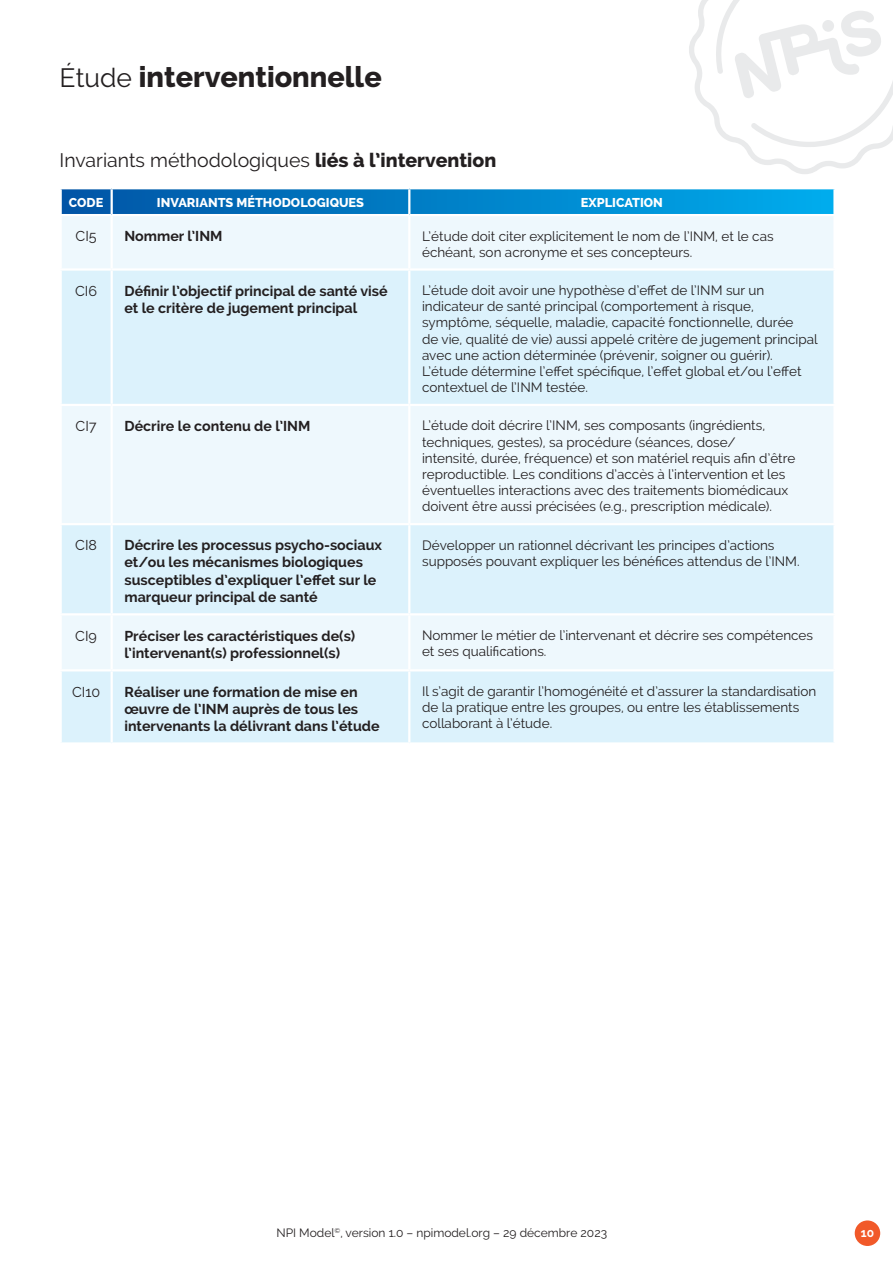
<style>
.page{position:relative;width:893px;height:1263px;background:#fff}
.page>*{position:absolute;margin:0;border:0;box-sizing:border-box;transform-origin:0 0}
.t1{font:800 28.8px "Raleway";color:#231f20}
.t2{font:19.5px "Raleway";color:#231f20}
.t3{font:700 14.25px/17.1px "Raleway";color:#231f20}
.t4{font:14.25px "Raleway";color:#231f20}
.t5{font:13.5px/16.2px "Raleway";color:#231f20}
.t6{font:800 12.75px "Raleway";color:#fff}
.t7{font:12px "Raleway";color:#231f20}
.t8{font:700 12px "Raleway";color:#fff}
.s1{font-weight:400;font-size:26.4px}
.s2{font-weight:800}
</style>
<div class="page">
<svg style="left:689px;top:0;width:204px;height:174px"></svg>
<div style="left:855px;top:1220px;width:25px;height:26px;background:#f15929;border-radius:50%"></div>
<svg style="left:62px;top:189px;width:771px;height:25px;background:#0482c9"></svg>
<div style="left:62px;top:216px;width:771px;height:52px;background:#eef8fd"></div>
<svg style="left:62px;top:271px;width:771px;height:471px;background:#e2f4fc"></svg>
<hr style="left:111px;top:189px;width:2px;height:25px;background:#fff">
<hr style="left:408px;top:189px;width:2px;height:25px;background:#fff">
<hr style="left:111px;top:216px;width:2px;height:52px;background:#fff">
<hr style="left:408px;top:216px;width:2px;height:52px;background:#fff">
<hr style="left:111px;top:271px;width:2px;height:133px;background:#fff">
<hr style="left:408px;top:271px;width:2px;height:133px;background:#fff">
<hr style="left:60px;top:404px;width:52px;height:2px;background:#fff">
<hr style="left:112px;top:404px;width:297px;height:2px;background:#fff">
<hr style="left:111px;top:406px;width:2px;height:117px;background:#fff">
<hr style="left:409px;top:404px;width:427px;height:2px;background:#fff">
<hr style="left:408px;top:406px;width:2px;height:117px;background:#fff">
<hr style="left:60px;top:523px;width:52px;height:2px;background:#fff">
<hr style="left:112px;top:523px;width:297px;height:2px;background:#fff">
<hr style="left:111px;top:525px;width:2px;height:88px;background:#fff">
<hr style="left:409px;top:523px;width:427px;height:2px;background:#fff">
<hr style="left:408px;top:525px;width:2px;height:88px;background:#fff">
<hr style="left:60px;top:613px;width:52px;height:2px;background:#fff">
<hr style="left:112px;top:613px;width:297px;height:2px;background:#fff">
<hr style="left:111px;top:615px;width:2px;height:54px;background:#fff">
<hr style="left:409px;top:613px;width:427px;height:2px;background:#fff">
<hr style="left:408px;top:615px;width:2px;height:54px;background:#fff">
<hr style="left:60px;top:669px;width:52px;height:2px;background:#fff">
<hr style="left:112px;top:669px;width:297px;height:2px;background:#fff">
<hr style="left:111px;top:671px;width:2px;height:71px;background:#fff">
<hr style="left:409px;top:669px;width:427px;height:2px;background:#fff">
<hr style="left:408px;top:671px;width:2px;height:71px;background:#fff">
<h1 class="t1" style="left:60px;top:61px;width:324px"><span class="s1">Étude</span> interventionnelle</h1>
<h2 class="t2" style="left:60px;top:149px;width:438px">Invariants méthodologiques <span class="s2">liés à l’intervention</span></h2>
<p class="t6" style="left:69px;top:195px;width:36px">CODE</p>
<p class="t6" style="left:157px;top:195px;width:209px">INVARIANTS MÉTHODOLOGIQUES</p>
<p class="t6" style="left:581px;top:195px;width:84px">EXPLICATION</p>
<p class="t4" style="left:76px;top:228px;width:23px">CI5</p>
<p class="t3" style="left:124px;top:228px;width:100px">Nommer l’INM</p>
<p class="t5" style="left:422px;top:228px;width:353px">L’étude doit citer explicitement le nom de l’INM, et le cas échéant, son acronyme et ses concepteurs.</p>
<p class="t4" style="left:75px;top:282px;width:24px">CI6</p>
<p class="t3" style="left:124px;top:282px;width:265px">Définir l’objectif principal de santé visé et le critère de jugement principal</p>
<p class="t5" style="left:422px;top:282px;width:397px">L’étude doit avoir une hypothèse d’effet de l’INM sur un indicateur de santé principal (comportement à risque, symptôme, séquelle, maladie, capacité fonctionnelle, durée<br>de vie, qualité de vie) aussi appelé critère de jugement principal avec une action déterminée (prévenir, soigner ou guérir).<br>L’étude détermine l’effet spécifique, l’effet global et/ou l’effet contextuel de l’INM testée.</p>
<p class="t4" style="left:76px;top:418px;width:23px">CI7</p>
<p class="t3" style="left:124px;top:418px;width:188px">Décrire le contenu de l’INM</p>
<p class="t5" style="left:422px;top:417px;width:375px">L’étude doit décrire l’INM, ses composants (ingrédients, techniques, gestes), sa procédure (séances, dose/<br>intensité, durée, fréquence) et son matériel requis afin d’être reproductible. Les conditions d’accès à l’intervention et les éventuelles interactions avec des traitements biomédicaux doivent être aussi précisées (e.g., prescription médicale).</p>
<p class="t4" style="left:75px;top:537px;width:23px">CI8</p>
<p class="t3" style="left:124px;top:537px;width:259px">Décrire les processus psycho-sociaux et/ou les mécanismes biologiques susceptibles d’expliquer l’effet sur le marqueur principal de santé</p>
<p class="t5" style="left:422px;top:537px;width:379px">Développer un rationnel décrivant les principes d’actions supposés pouvant expliquer les bénéfices attendus de l’INM.</p>
<p class="t4" style="left:75px;top:627px;width:23px">CI9</p>
<p class="t3" style="left:124px;top:627px;width:232px">Préciser les caractéristiques de(s) l’intervenant(s) professionnel(s)</p>
<p class="t5" style="left:422px;top:627px;width:392px">Nommer le métier de l’intervenant et décrire ses compétences et ses qualifications.</p>
<p class="t4" style="left:72px;top:683px;width:30px">CI10</p>
<p class="t3" style="left:124px;top:683px;width:257px">Réaliser une formation de mise en œuvre de l’INM auprès de tous les intervenants la délivrant dans l’étude</p>
<p class="t5" style="left:422px;top:683px;width:396px">Il s’agit de garantir l’homogénéité et d’assurer la standardisation de la pratique entre les groupes, ou entre les établissements collaborant à l’étude.</p>
<p class="t7" style="left:276px;top:1225px;width:332px">NPI Model<sup>©</sup>, version 1.0 – npimodel.org – 29 décembre 2023</p>
<p class="t8" style="left:861px;top:1226px;width:15px">10</p>
</div>
